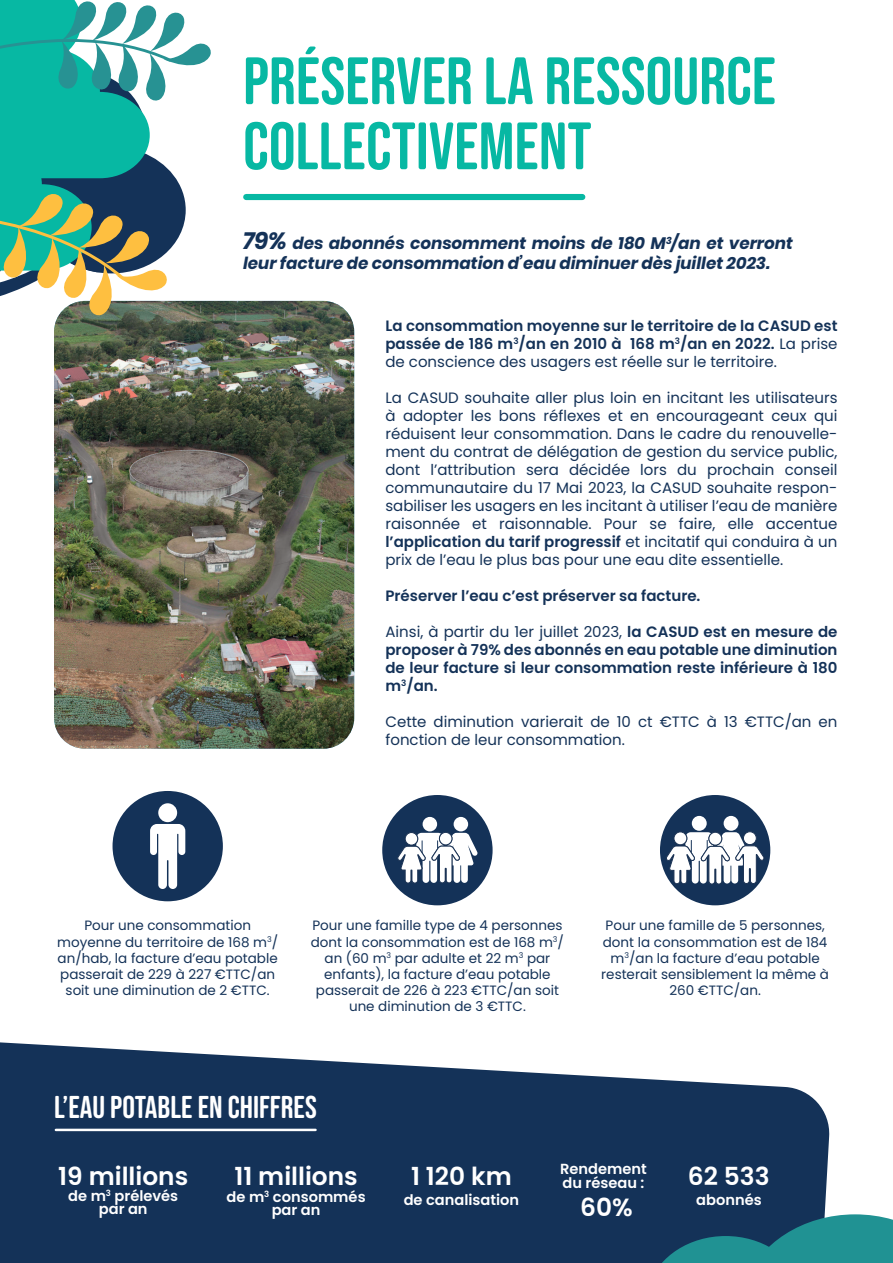
<style>
.page{position:relative;width:893px;height:1263px;background:#fff}
.page>*{position:absolute;margin:0;border:0;box-sizing:border-box;transform-origin:0 0}
.t1{font:66.9px/65.1px "Bebas Neue Semi Rounded";color:#07b8a3}
.t2{font:31.5px "Bebas Neue Semi Rounded";color:#fff}
.t3{font:600 24.9px "Poppins";color:#fff}
.t4{font:italic 700 16.65px/20.1px "Poppins";color:#143258}
.t5{font:15px/18px "Poppins";color:#143258;text-align:justify}
.t6{font:600 15px/18px "Poppins";color:#143258;text-align:justify}
.t7{font:600 14.55px/13.2px "Poppins";color:#fff;text-align:center}
.t8{font:13.5px/16.2px "Poppins";color:#143258;text-align:center}
.s1{font-size:23.4px}
.s2{font-weight:400}
.s3{font-weight:600}
</style>
<div class="page">
<img style="left:54px;top:301px;width:300px;height:448px">
<svg style="left:0;top:0;width:213px;height:429px"></svg>
<div style="left:246px;top:194px;width:336px;height:6px;background:#07b8a3"></div>
<svg style="left:0;top:1042px;width:830px;height:221px;background:#314b6c"></svg>
<hr style="left:56px;top:1129px;width:260px;height:2px;background:#fff">
<div style="left:113px;top:791px;width:110px;height:110px;background:#143258;border-radius:50%"></div>
<div style="left:382px;top:795px;width:111px;height:110px;background:#143258;border-radius:50%"></div>
<div style="left:660px;top:795px;width:110px;height:110px;background:#143258;border-radius:50%"></div>
<svg style="left:649px;top:1149px;width:244px;height:114px"></svg>
<div style="left:158px;top:803px;width:19px;height:19px;background:#fff;border-radius:50%"></div>
<svg style="left:150px;top:824px;width:35px;height:65px"></svg>
<div style="left:692px;top:816px;width:15px;height:15px;background:#fff;border-radius:50%"></div>
<div style="left:724px;top:816px;width:14px;height:15px;background:#fff;border-radius:50%"></div>
<div style="left:673px;top:831px;width:14px;height:14px;border:1px solid #1b3355;border-radius:50%"></div>
<div style="left:743px;top:831px;width:14px;height:14px;border:1px solid #1b3355;border-radius:50%"></div>
<svg style="left:665px;top:832px;width:100px;height:53px"></svg>
<div style="left:423px;top:817px;width:14px;height:14px;background:#fff;border-radius:50%"></div>
<div style="left:454px;top:817px;width:14px;height:14px;background:#fff;border-radius:50%"></div>
<div style="left:405px;top:832px;width:13px;height:13px;border:1px solid #1b3355;border-radius:50%"></div>
<div style="left:439px;top:832px;width:13px;height:13px;border:1px solid #1b3355;border-radius:50%"></div>
<svg style="left:397px;top:833px;width:81px;height:50px"></svg>
<h1 class="t1" style="left:243px;top:48px;width:534px">PRÉSERVER LA RESSOURCE<br>COLLECTIVEMENT</h1>
<p class="t4" style="left:243px;top:234px;width:551px"><span class="s1">79%</span> des abonnés consomment moins de 180 M<sup>3</sup>/an et verront leur facture de consommation d’eau diminuer dès juillet 2023.</p>
<p class="t6" style="left:385px;top:317px;width:454px">La consommation moyenne sur le territoire de la CASUD est passée de 186 m<sup>3</sup>/an en 2010 à 168 m<sup>3</sup>/an en 2022. <span class="s2">La prise de conscience des usagers est réelle sur le territoire.</span></p>
<p class="t5" style="left:385px;top:389px;width:454px">La CASUD souhaite aller plus loin en incitant les utilisateurs à adopter les bons réflexes et en encourageant ceux qui réduisent leur consommation. Dans le cadre du renouvelle&shy;ment du contrat de délégation de gestion du service public, dont l’attribution sera décidée lors du prochain conseil communautaire du 17 Mai 2023, la CASUD souhaite respon&shy;sabiliser les usagers en les incitant à utiliser l’eau de manière raisonnée et raisonnable. Pour se faire, elle accentue <span class="s3">l’application du tarif progressif</span> et incitatif qui conduira à un prix de l’eau le plus bas pour une eau dite essentielle.</p>
<p class="t6" style="left:385px;top:587px;width:317px">Préserver l’eau c’est préserver sa facture.</p>
<p class="t6" style="left:385px;top:623px;width:454px"><span class="s2">Ainsi, à partir du 1er juillet 2023,</span> la CASUD est en mesure de proposer à 79% des abonnés en eau potable une diminution de leur facture si leur consommation reste inférieure à 180 m<sup>3</sup>/an.</p>
<p class="t5" style="left:385px;top:713px;width:454px">Cette diminution varierait de 10 ct €TTC à 13 €TTC/an en fonction de leur consommation.</p>
<p class="t8" style="left:57px;top:918px;width:222px">Pour une consommation moyenne du territoire de 168 m<sup>3</sup>/ an/hab, la facture d’eau potable passerait de 229 à 227 €TTC/an soit une diminution de 2 €TTC.</p>
<p class="t8" style="left:311px;top:918px;width:255px">Pour une famille type de 4 personnes dont la consommation est de 168 m<sup>3</sup>/ an (60 m<sup>3</sup> par adulte et 22 m<sup>3</sup> par enfants), la facture d’eau potable passerait de 226 à 223 €TTC/an soit une diminution de 3 €TTC.</p>
<p class="t8" style="left:601px;top:918px;width:229px">Pour une famille de 5 personnes, dont la consommation est de 184 m<sup>3</sup>/an la facture d’eau potable resterait sensiblement la même à<br>260 €TTC/an.</p>
<h2 class="t2" style="left:54px;top:1089px;width:264px">L’EAU POTABLE EN CHIFFRES</h2>
<h3 class="t3" style="left:58px;top:1162px;width:131px">19 millions</h3>
<p class="t7" style="left:560px;top:1163px;width:88px;text-align:left">Rendement du réseau :</p>
<h3 class="t3" style="left:580px;top:1193px;width:54px">60%</h3>
<h3 class="t3" style="left:234px;top:1162px;width:125px">11 millions</h3>
<h3 class="t3" style="left:411px;top:1162px;width:102px">1 120 km</h3>
<p class="t7" style="left:68px;top:1189px;width:111px">de m<sup>3</sup> prélevés par an</p>
<p class="t7" style="left:227px;top:1190px;width:141px">de m<sup>3</sup> consommés par an</p>
<p class="t7" style="left:404px;top:1193px;width:117px">de canalisation</p>
<h3 class="t3" style="left:688px;top:1162px;width:83px">62 533</h3>
<p class="t7" style="left:696px;top:1193px;width:67px">abonnés</p>
</div>
